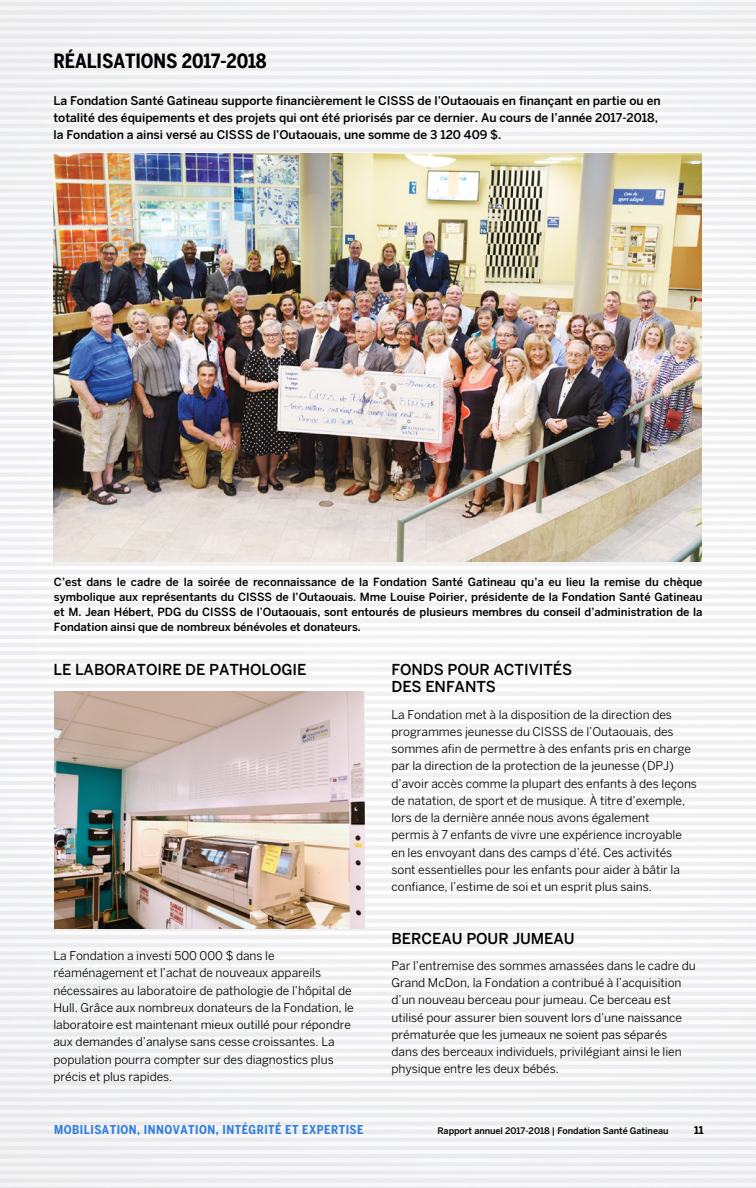
<style>
.page{position:relative;width:756px;height:1188px;background:#fff}
.page>*{position:absolute;margin:0;border:0;box-sizing:border-box;transform-origin:0 0}
.t1{font:700 condensed 19.5px "Benton Sans";letter-spacing:-.005em;color:#000}
.t2{font:500 15px "Benton Sans";letter-spacing:-.005em;color:#000}
.t3{font:700 condensed 12.15px "Benton Sans";letter-spacing:.04em;color:#2f7de1}
.t4{font:12px/17.2px "Benton Sans";letter-spacing:-.005em;color:#000}
.t5{font:500 12px/17.2px "Benton Sans";letter-spacing:-.005em;color:#000}
.t6{font:500 11.25px/15px "Benton Sans";letter-spacing:-.005em;color:#000;text-align:justify}
.t7{font:700 10.5px "Benton Sans";color:#000}
.t8{font:500 9px "Benton Sans";letter-spacing:-.005em;color:#000}
</style>
<div class="page">
<img style="left:0;top:0;width:756px;height:1188px">
<img style="left:53px;top:153px;width:649px;height:409px">
<img style="left:54px;top:691px;width:310px;height:237px">
<h1 class="t1" style="left:53px;top:50px;width:215px">RÉALISATIONS 2017-2018</h1>
<p class="t5" style="left:53px;top:92px;width:609px">La Fondation Santé Gatineau supporte financièrement le CISSS de l’Outaouais en finançant en partie ou en totalité des équipements et des projets qui ont été priorisés par ce dernier. Au cours de l’année 2017-2018, la Fondation a ainsi versé au CISSS de l’Outaouais, une somme de 3 120 409 $.</p>
<p class="t6" style="left:54px;top:575px;width:650px">C’est dans le cadre de la soirée de reconnaissance de la Fondation Santé Gatineau qu’a eu lieu la remise du chèque symbolique aux représentants du CISSS de l’Outaouais. Mme Louise Poirier, présidente de la Fondation Santé Gatineau et M. Jean Hébert, PDG du CISSS de l’Outaouais, sont entourés de plusieurs membres du conseil d’administration de la Fondation ainsi que de nombreux bénévoles et donateurs.</p>
<p class="t2" style="left:392px;top:661px;width:68px">Fonds pour</p>
<p class="t2" style="left:494px;top:661px;width:78px">activités</p>
<p class="t2" style="left:392px;top:678px;width:96px">des enfants</p>
<p class="t4" style="left:392px;top:705px;width:307px">La Fondation met à la disposition de la direction des programmes jeunesse du CISSS de l’Outaouais, des sommes afin de permettre à des enfants pris en charge par la direction de la protection de la jeunesse (DPJ) d’avoir accès comme la plupart des enfants à des leçons de natation, de sport et de musique. À titre d’exemple, lors de la dernière année nous avons également<br>permis à 7 enfants de vivre une expérience incroyable en les envoyant dans des camps d’été. Ces activités sont essentielles pour les enfants pour aider à bâtir la confiance, l’estime de soi et un esprit plus sains.</p>
<p class="t2" style="left:392px;top:929px;width:86px">Berceau pour</p>
<p class="t2" style="left:512px;top:929px;width:12px">jum</p>
<p class="t2" style="left:544px;top:929px;width:30px">eau</p>
<p class="t4" style="left:392px;top:957px;width:306px">Par l’entremise des sommes amassées dans le cadre du Grand McDon, la Fondation a contribué à l’acquisition d’un nouveau berceau pour jumeau. Ce berceau est utilisé pour assurer bien souvent lors d’une naissance prématurée que les jumeaux ne soient pas séparés dans des berceaux individuels, privilégiant ainsi le lien physique entre les deux bébés.</p>
<p class="t2" style="left:53px;top:661px;width:52px">Le labor</p>
<p class="t2" style="left:126px;top:661px;width:21px">atoir</p>
<p class="t2" style="left:172px;top:661px;width:68px">e de pathologi</p>
<p class="t2" style="left:297px;top:661px;width:11px">e</p>
<p class="t4" style="left:53px;top:947px;width:302px">La Fondation a investi 500 000 $ dans le réaménagement et l’achat de nouveaux appareils nécessaires au laboratoire de pathologie de l’hôpital de Hull. Grâce aux nombreux donateurs de la Fondation, le laboratoire est maintenant mieux outillé pour répondre aux demandes d’analyse sans cesse croissantes. La population pourra compter sur des diagnostics plus précis et plus rapides.</p>
<p class="t3" style="left:54px;top:1123px;width:311px">MOBILISATION, INNOVATION, INTÉGRITÉ ET EXPERTISE</p>
<p class="t8" style="left:437px;top:1126px;width:233px">Rapport annuel 2017-2018 | Fondation Santé Gatineau</p>
<p class="t7" style="left:694px;top:1124px;width:11px">11</p>
</div>
